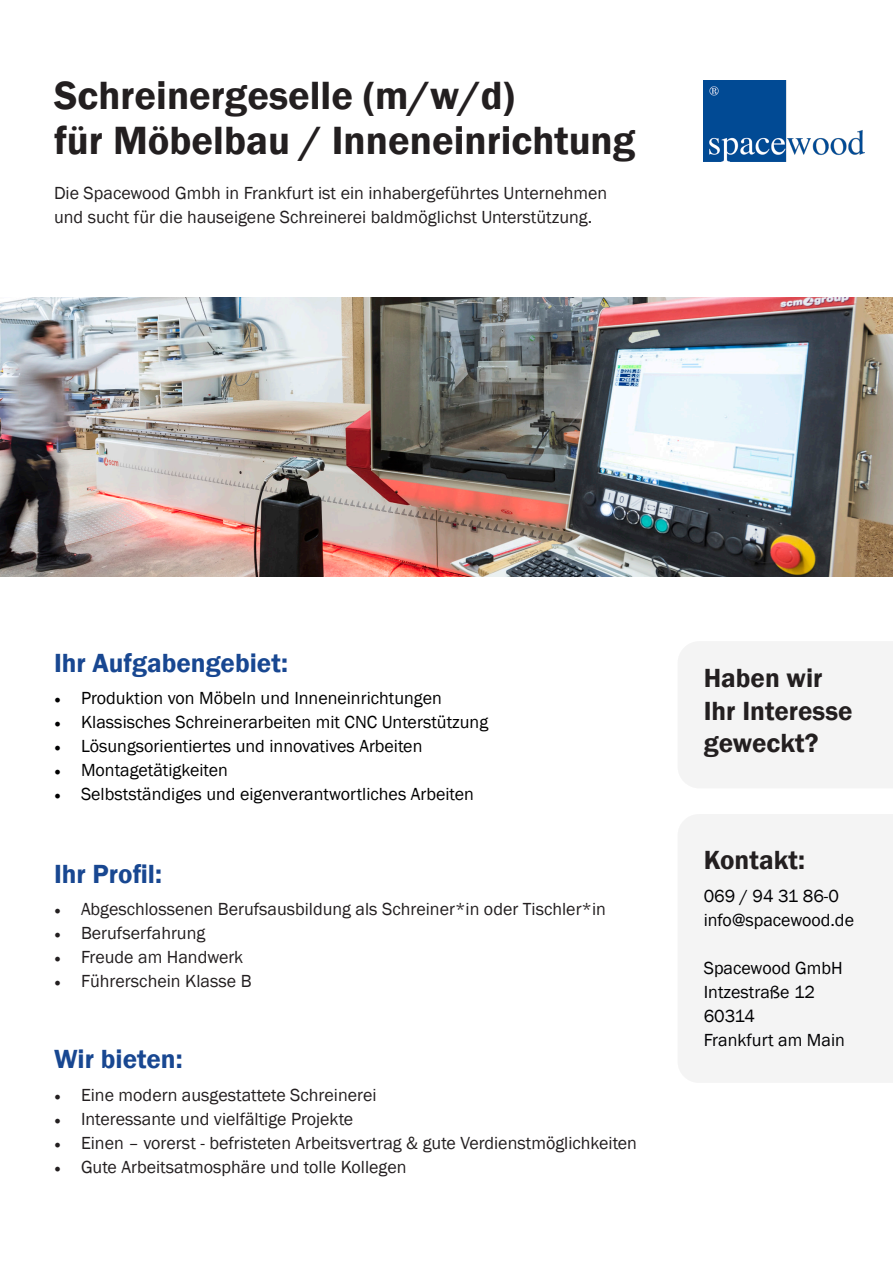
<style>
.page{position:relative;width:893px;height:1263px;background:#fff}
.page>*{position:absolute;margin:0;border:0;box-sizing:border-box;transform-origin:0 0}
.t1{font:600 40.5px "Franklin Gothic";color:#231f20}
.t2{font:600 27px "Franklin Gothic";color:#184791}
.t3{font:600 27px "Franklin Gothic";color:#231f20}
.t4{font:18px "Franklin Gothic";color:#231f20}
.t5{font:18px "Franklin Gothic";color:#000001}
.t6{font:18px "Franklin Gothic";color:#000002}
.s1{font-family:"Minion Pro"}
</style>
<div class="page">
<div style="left:678px;top:814px;width:215px;height:268px;background:#f4f4f4"></div>
<div style="left:678px;top:642px;width:215px;height:146px;background:#f4f4f4"></div>
<img style="left:0;top:298px;width:893px;height:278px">
<img style="left:704px;top:80px;width:160px;height:81px">
<p class="t1" style="left:54px;top:70px;width:462px">Schreinergeselle (m/w/d)</p>
<p class="t1" style="left:54px;top:115px;width:583px">für Möbelbau / Inneneinrichtung</p>
<p class="t4" style="left:54px;top:181px;width:555px">Die Spacewood Gmbh in Frankfurt ist ein inhabergeführtes Unternehmen</p>
<p class="t4" style="left:54px;top:205px;width:540px">und sucht für die hauseigene Schreinerei baldmöglichst Unterstützung.</p>
<p class="t2" style="left:54px;top:646px;width:236px">Ihr Aufgabengebiet:</p>
<p class="t5" style="left:54px;top:687px;width:389px"><span class="s1">•</span> Produktion von Möbeln und Inneneinrichtungen</p>
<p class="t5" style="left:54px;top:711px;width:436px"><span class="s1">•</span> Klassisches Schreinerarbeiten mit CNC Unterstützung</p>
<p class="t5" style="left:54px;top:735px;width:370px"><span class="s1">•</span> Lösungsorientiertes und innovatives Arbeiten</p>
<p class="t5" style="left:54px;top:759px;width:175px"><span class="s1">•</span> Montagetätigkeiten</p>
<p class="t5" style="left:54px;top:783px;width:421px"><span class="s1">•</span> Selbstständiges und eigenverantwortliches Arbeiten</p>
<p class="t2" style="left:54px;top:857px;width:109px">Ihr Profil:</p>
<p class="t4" style="left:54px;top:898px;width:554px"><span class="s1">•</span> Abgeschlossenen Berufsausbildung als Schreiner*in oder Tischler*in</p>
<p class="t4" style="left:54px;top:922px;width:153px"><span class="s1">•</span> Berufserfahrung</p>
<p class="t4" style="left:54px;top:946px;width:191px"><span class="s1">•</span> Freude am Handwerk</p>
<p class="t4" style="left:54px;top:970px;width:199px"><span class="s1">•</span> Führerschein Klasse B</p>
<p class="t2" style="left:54px;top:1042px;width:130px">Wir bieten:</p>
<p class="t4" style="left:54px;top:1084px;width:324px"><span class="s1">•</span> Eine modern ausgestattete Schreinerei</p>
<p class="t4" style="left:54px;top:1108px;width:301px"><span class="s1">•</span> Interessante und vielfältige Projekte</p>
<p class="t4" style="left:54px;top:1132px;width:584px"><span class="s1">•</span> Einen – vorerst - befristeten Arbeitsvertrag &amp; gute Verdienstmöglichkeiten</p>
<p class="t4" style="left:54px;top:1156px;width:354px"><span class="s1">•</span> Gute Arbeitsatmosphäre und tolle Kollegen</p>
<p class="t3" style="left:704px;top:662px;width:120px">Haben wir</p>
<p class="t3" style="left:704px;top:694px;width:150px">Ihr Interesse</p>
<p class="t3" style="left:704px;top:727px;width:116px">geweckt?</p>
<p class="t3" style="left:704px;top:844px;width:103px">Kontakt:</p>
<p class="t6" style="left:704px;top:885px;width:137px">069 / 94 31 86-0</p>
<p class="t6" style="left:704px;top:909px;width:152px">info@spacewood.de</p>
<p class="t6" style="left:704px;top:957px;width:141px">Spacewood GmbH</p>
<p class="t6" style="left:704px;top:981px;width:113px">Intzestraße 12</p>
<p class="t6" style="left:704px;top:1005px;width:53px">60314</p>
<p class="t6" style="left:704px;top:1029px;width:143px">Frankfurt am Main</p>
</div>
